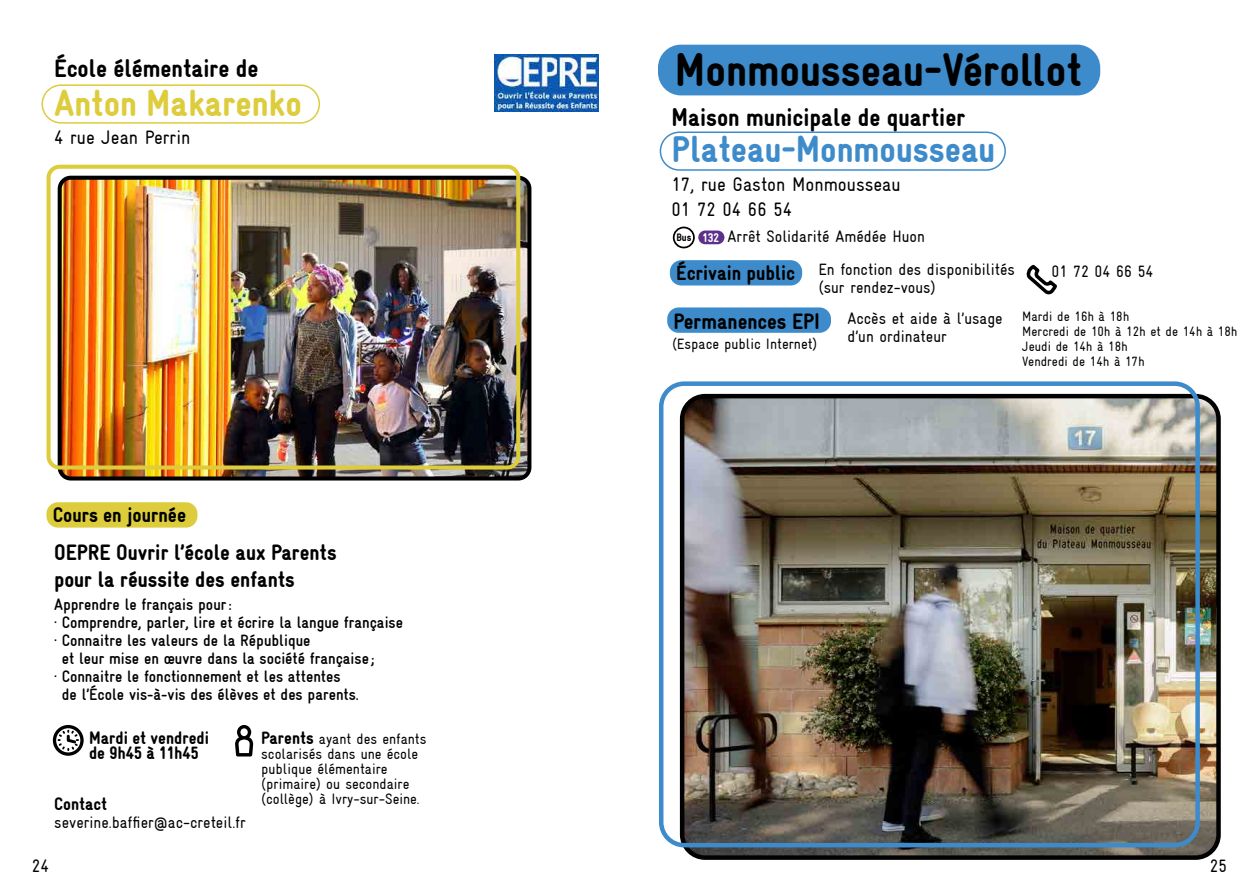
<style>
.page{position:relative;width:1259px;height:893px;background:#fff}
.page>*{position:absolute;margin:0;border:0;box-sizing:border-box;transform-origin:0 0}
.t1{font:900 condensed 46.8px "Gravur";color:#000}
.t2{font:900 condensed 37.5px "Gravur";color:#3d8bcb}
.t3{font:900 condensed 37.5px "Gravur";color:#ddcc3b}
.t4{font:900 condensed 25.5px "Gravur";color:#000}
.t5{font:900 condensed 22.5px/27px "Gravur";color:#000}
.t6{font:900 condensed 21px "Gravur";color:#000}
.t7{font:condensed 19.5px/25.5px "Gravur";color:#000}
.t8{font:900 condensed 18px/15px "Gravur";color:#000}
.t9{font:condensed 18px "Gravur";color:#000}
.t10{font:700 condensed 16.5px "Gravur";color:#000}
.t11{font:condensed 16.5px/18px "Gravur";color:#000}
.t12{font:condensed 15px/15px "Gravur";color:#000}
.t13{font:condensed 13.5px/15px "Gravur";color:#000}
.t14{font:900 condensed 10.95px "Gravur";color:#000}
.s1{font-weight:900;font-size:18px}
.s2{font-size:12.6px;color:#fff}
.s3{font-weight:900;font-size:21px}
</style>
<div class="page">
<img style="left:682px;top:396px;width:536px;height:459px">
<div style="left:680px;top:394px;width:540px;height:466px;border:4px solid #020203;border-radius:23px"></div>
<div style="left:659px;top:381px;width:540px;height:466px;border:4px solid #3d8bcb;border-radius:23px"></div>
<div style="left:658px;top:45px;width:442px;height:50px;background:#3d8bcb;border-radius:23px"></div>
<div style="left:670px;top:260px;width:132px;height:25px;background:#3d8bcb;border-radius:11px"></div>
<svg style="left:1026px;top:264px;width:31px;height:31px"></svg>
<div style="left:659px;top:132px;width:347px;height:39px;border:2px solid #3d8bcb;border-radius:19px"></div>
<div style="left:673px;top:227px;width:22px;height:21px;border:2px solid #000;border-radius:50%"></div>
<div style="left:698px;top:231px;width:26px;height:13px;background:#5d318b;border-radius:7px"></div>
<div style="left:667px;top:307px;width:164px;height:26px;background:#3d8bcb;border-radius:11px"></div>
<img style="left:63px;top:181px;width:463px;height:294px">
<div style="left:58px;top:176px;width:473px;height:304px;border:4px solid #000;border-radius:11px"></div>
<div style="left:46px;top:502px;width:151px;height:26px;background:#ddcc3b;border-radius:11px"></div>
<svg style="left:53px;top:725px;width:31px;height:31px"></svg>
<div style="left:41px;top:84px;width:279px;height:40px;border:2px solid #ddcc3b;border-radius:19px"></div>
<svg style="left:235px;top:725px;width:18px;height:31px"></svg>
<div style="left:47px;top:165px;width:473px;height:305px;border:4px solid #ddcc3b;border-radius:11px"></div>
<img style="left:494px;top:54px;width:105px;height:57px">
<h3 class="t4" style="left:54px;top:54px;width:206px">École élémentaire de</h3>
<h2 class="t3" style="left:54px;top:82px;width:249px">Anton Makarenko</h2>
<p class="t7" style="left:54px;top:125px;width:138px">4 rue Jean Perrin</p>
<p class="t6" style="left:53px;top:503px;width:135px">Cours en journée</p>
<h3 class="t5" style="left:54px;top:539px;width:284px">OEPRE Ouvrir l’école aux Parents pour la réussite des enfants</h3>
<p class="t10" style="left:54px;top:595px;width:179px">Apprendre le français pour:</p>
<p class="t10" style="left:54px;top:613px;width:350px">· Comprendre, parler, lire et écrire la langue française</p>
<p class="t10" style="left:54px;top:631px;width:258px">· Connaitre les valeurs de la République</p>
<p class="t10" style="left:62px;top:649px;width:314px">et leur mise en œuvre dans la société française ;</p>
<p class="t10" style="left:54px;top:667px;width:288px">· Connaitre le fonctionnement et les attentes</p>
<p class="t10" style="left:62px;top:685px;width:298px">de l’École vis-à-vis des élèves et des parents.</p>
<p class="t8" style="left:89px;top:731px;width:122px">Mardi et vendredi de 9h45 à 11h45</p>
<p class="t8" style="left:54px;top:797px;width:54px">Contact</p>
<p class="t11" style="left:54px;top:814px;width:193px">severine.baffier@ac-creteil.fr</p>
<p class="t12" style="left:261px;top:732px;width:167px"><span class="s1">Parents</span> ayant des enfants scolarisés dans une école publique élémentaire (primaire) ou secondaire (collège) à Ivry-sur-Seine.</p>
<h1 class="t1" style="left:675px;top:44px;width:408px">Monmousseau-Vérollot</h1>
<h3 class="t4" style="left:671px;top:103px;width:295px">Maison municipale de quartier</h3>
<h2 class="t2" style="left:671px;top:129px;width:325px">Plateau-Monmousseau</h2>
<p class="t7" style="left:671px;top:171px;width:230px">17, rue Gaston Monmousseau<br>01 72 04 66 54</p>
<p class="t11" style="left:727px;top:228px;width:199px">Arrêt Solidarité Amédée Huon</p>
<p class="t14" style="left:676px;top:231px;width:44px">Bus <span class="s2">132</span></p>
<p class="t11" style="left:818px;top:260px;width:198px;text-indent:-142px"><span class="s3">Écrivain public</span> En fonction des disponibilités (sur rendez-vous)</p>
<p class="t11" style="left:1051px;top:262px;width:103px">01 72 04 66 54</p>
<h3 class="t5" style="left:673px;top:307px;width:148px">Permanences EPI</h3>
<p class="t12" style="left:672px;top:336px;width:147px">(Espace public Internet)</p>
<p class="t11" style="left:847px;top:309px;width:157px">Accès et aide à l’usage d’un ordinateur</p>
<p class="t13" style="left:1022px;top:309px;width:217px">Mardi de 16h à 18h<br>Mercredi de 10h à 12h et de 14h à 18h<br>Jeudi de 14h à 18h<br>Vendredi de 14h à 17h</p>
<p class="t9" style="left:32px;top:855px;width:19px">24</p>
<p class="t9" style="left:1209px;top:855px;width:19px">25</p>
</div>
